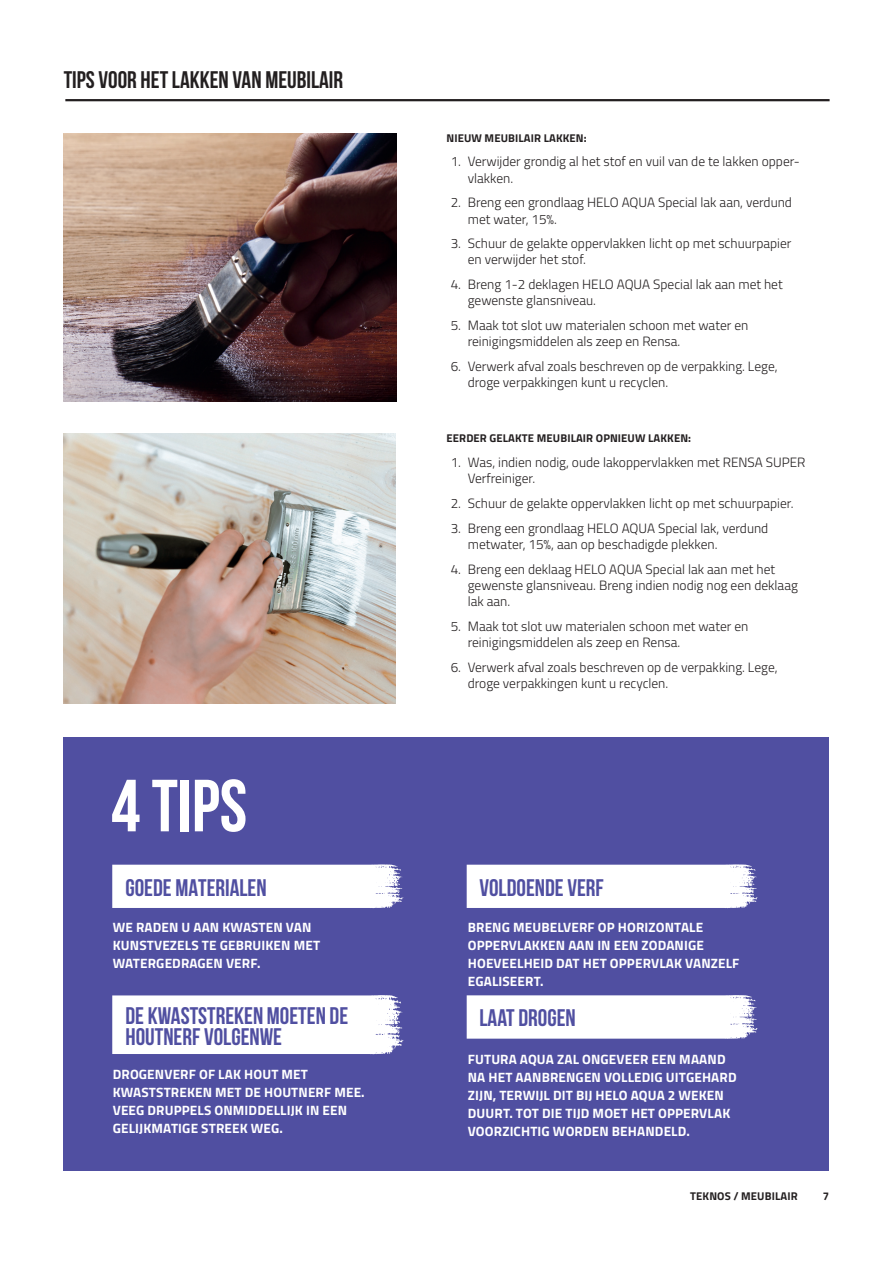
<style>
.page{position:relative;width:893px;height:1263px;background:#fff}
.page>*{position:absolute;margin:0;border:0;box-sizing:border-box;transform-origin:0 0}
.OTSIKKO{font:700 73.65px "Bebas Neue";color:#fff}
.pieni_otsikko{font:700 24px/21px "Bebas Neue";color:#504fa1}
.pieni_otsikko-2{font:700 24px "Bebas Neue";color:#231f20}
.t1{font:300 13.5px/16.2px "Titillium";color:#231f20}
.nostoteksti{font:700 13.5px/18px "Titillium";letter-spacing:.01em;color:#fff}
.nostoteksti-2{font:700 11.25px "Titillium";letter-spacing:.01em;color:#231f20}
</style>
<div class="page">
<div style="left:64px;top:737px;width:765px;height:434px;background:#504fa1"></div>
<div style="left:112px;top:864px;width:291px;height:44px;background:#fff"></div>
<img style="left:63px;top:133px;width:333px;height:268px">
<svg style="left:467px;top:995px;width:291px;height:44px;background:#f8f8fb"></svg>
<div style="left:112px;top:995px;width:291px;height:59px;background:#fff"></div>
<img style="left:63px;top:434px;width:332px;height:269px">
<div style="left:467px;top:864px;width:291px;height:44px;background:#fff"></div>
<hr style="left:65px;top:99px;width:765px;height:2px;background:#231f20">
<p class="pieni_otsikko-2" style="left:64px;top:67px;width:281px">TIPS VOOR HET LAKKEN VAN MEUBILAIR</p>
<p class="OTSIKKO" style="left:111px;top:765px;width:138px">4 TIPS</p>
<p class="pieni_otsikko" style="left:125px;top:876px;width:143px">GOEDE MATERIALEN</p>
<p class="nostoteksti" style="left:113px;top:917px;width:209px">WE RADEN U AAN KWASTEN VAN<br>KUNSTVEZELS TE GEBRUIKEN MET<br>WATERGEDRAGEN VERF.</p>
<p class="pieni_otsikko" style="left:126px;top:1005px;width:224px">DE KWASTSTREKEN MOETEN DE<br>HOUTNERF VOLGENWE</p>
<p class="nostoteksti" style="left:113px;top:1064px;width:254px">DROGENVERF OF LAK HOUT MET<br>KWASTSTREKEN MET DE HOUTNERF MEE.<br>VEEG DRUPPELS ONMIDDELLIJK IN EEN<br>GELIJKMATIGE STREEK WEG.</p>
<p class="nostoteksti-2" style="left:447px;top:129px;width:142px">NIEUW MEUBILAIR LAKKEN:</p>
<p class="t1" style="left:468px;top:153px;width:333px;text-indent:-17px">1. Verwijder grondig al het stof en vuil van de te lakken opper&shy;vlakken.</p>
<p class="t1" style="left:468px;top:194px;width:326px;text-indent:-17px">2. Breng een grondlaag HELO AQUA Special lak aan, verdund met water, 15%.</p>
<p class="t1" style="left:468px;top:235px;width:325px;text-indent:-17px">3. Schuur de gelakte oppervlakken licht op met schuurpapier en verwijder het stof.</p>
<p class="t1" style="left:468px;top:276px;width:316px;text-indent:-17px">4. Breng 1-2 deklagen HELO AQUA Special lak aan met het gewenste glansniveau.</p>
<p class="t1" style="left:468px;top:317px;width:282px;text-indent:-17px">5. Maak tot slot uw materialen schoon met water en reinigingsmiddelen als zeep en Rensa.</p>
<p class="t1" style="left:468px;top:357px;width:311px;text-indent:-17px">6. Verwerk afval zoals beschreven op de verpakking. Lege, droge verpakkingen kunt u recyclen.</p>
<p class="nostoteksti-2" style="left:447px;top:430px;width:246px">EERDER GELAKTE MEUBILAIR OPNIEUW LAKKEN:</p>
<p class="t1" style="left:468px;top:454px;width:339px;text-indent:-17px">1. Was, indien nodig, oude lakoppervlakken met RENSA SUPER<br>Verfreiniger.</p>
<p class="t1" style="left:451px;top:494px;width:344px">2. Schuur de gelakte oppervlakken licht op met schuurpapier.</p>
<p class="t1" style="left:468px;top:519px;width:302px;text-indent:-17px">3. Breng een grondlaag HELO AQUA Special lak, verdund metwater, 15%, aan op beschadigde plekken.</p>
<p class="t1" style="left:468px;top:560px;width:332px;text-indent:-17px">4. Breng een deklaag HELO AQUA Special lak aan met het gewenste glansniveau. Breng indien nodig nog een deklaag lak aan.</p>
<p class="t1" style="left:468px;top:617px;width:282px;text-indent:-17px">5. Maak tot slot uw materialen schoon met water en reinigingsmiddelen als zeep en Rensa.</p>
<p class="t1" style="left:468px;top:658px;width:311px;text-indent:-17px">6. Verwerk afval zoals beschreven op de verpakking. Lege, droge verpakkingen kunt u recyclen.</p>
<p class="pieni_otsikko" style="left:479px;top:876px;width:126px">VOLDOENDE VERF</p>
<p class="nostoteksti" style="left:468px;top:917px;width:273px">BRENG MEUBELVERF OP HORIZONTALE<br>OPPERVLAKKEN AAN IN EEN ZODANIGE<br>HOEVEELHEID DAT HET OPPERVLAK VANZELF<br>EGALISEERT.</p>
<p class="pieni_otsikko" style="left:479px;top:1007px;width:98px">LAAT DROGEN</p>
<p class="nostoteksti" style="left:468px;top:1049px;width:270px">FUTURA AQUA ZAL ONGEVEER EEN MAAND NA HET AANBRENGEN VOLLEDIG UITGEHARD ZIJN, TERWIJL DIT BIJ HELO AQUA 2 WEKEN DUURT. TOT DIE TIJD MOET HET OPPERVLAK VOORZICHTIG WORDEN BEHANDELD.</p>
<p class="nostoteksti-2" style="left:690px;top:1187px;width:109px">TEKNOS / MEUBILAIR</p>
<p class="nostoteksti-2" style="left:823px;top:1187px;width:8px">7</p>
</div>
